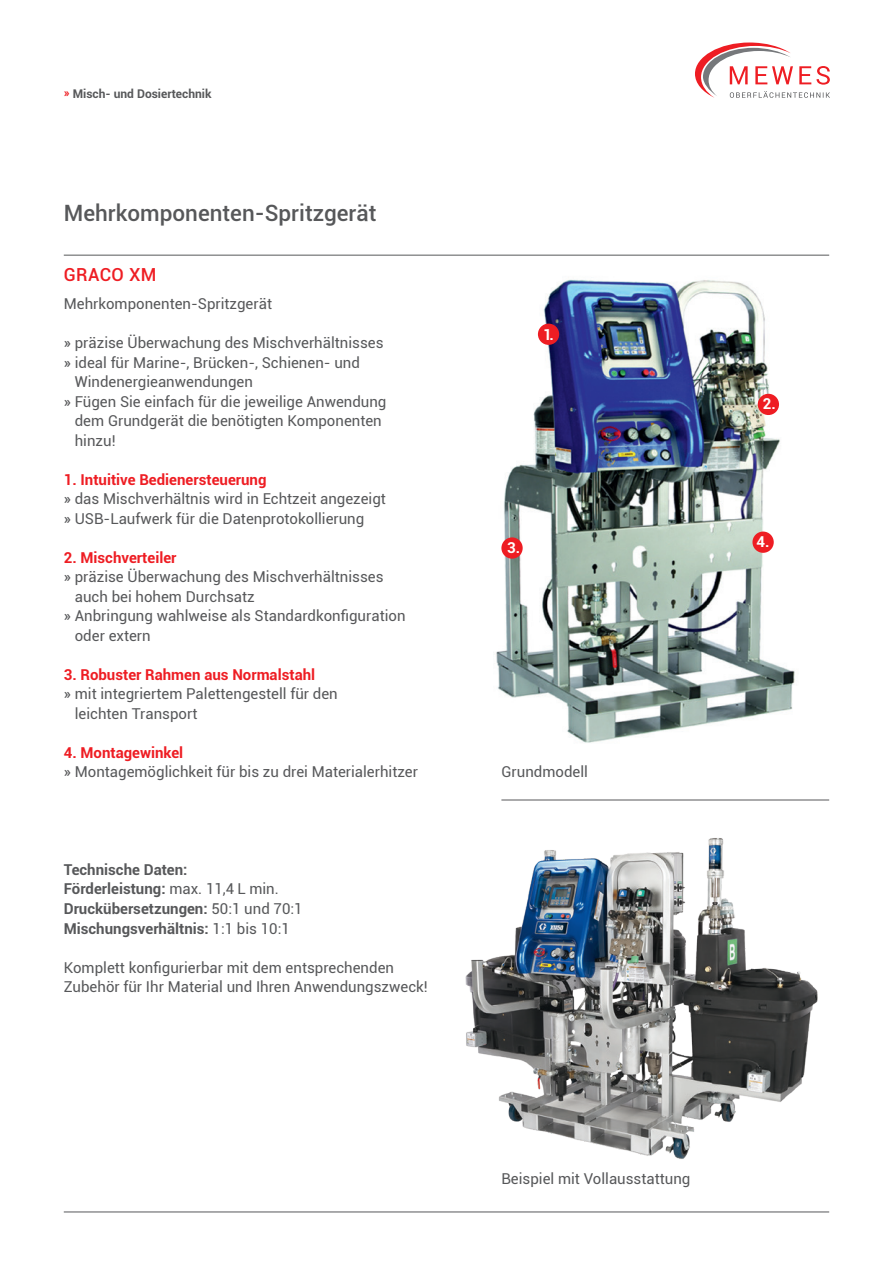
<style>
.page{position:relative;width:893px;height:1263px;background:#fff}
.page>*{position:absolute;margin:0;border:0;box-sizing:border-box;transform-origin:0 0}
.t1{font:500 22.5px "Roboto";color:#57585a}
.t2{font:500 18px "Roboto";letter-spacing:.02em;color:#ee1d23}
.t3{font:15px/19.5px "Roboto";color:#57585a}
.t4{font:700 15px/19.5px "Roboto";color:#57585a}
.t5{font:700 15px "Roboto";color:#ee1d23}
.t6{font:700 15px "Roboto";color:#fff}
.t7{font:700 12px "Roboto";color:#57585a}
.s1{color:#ee1d23}
.s2{font-weight:500}
.s3{font-weight:700;color:#ee1d23}
.s4{font-weight:400}
</style>
<div class="page">
<svg style="left:695px;top:43px;width:135px;height:55px"></svg>
<hr style="left:64px;top:255px;width:765px;height:1px;background:#57585a">
<hr style="left:64px;top:1212px;width:765px;height:1px;background:#57585a">
<img style="left:496px;top:279px;width:299px;height:464px">
<img style="left:465px;top:838px;width:353px;height:321px">
<div style="left:538px;top:324px;width:21px;height:21px;background:#ee1d23;border-radius:50%"></div>
<div style="left:758px;top:394px;width:21px;height:21px;background:#ee1d23;border-radius:50%"></div>
<div style="left:752px;top:531px;width:22px;height:22px;background:#ee1d23;border-radius:50%"></div>
<div style="left:501px;top:537px;width:22px;height:22px;background:#ee1d23;border-radius:50%"></div>
<hr style="left:501px;top:800px;width:328px;height:1px;background:#57585a">
<p class="t7" style="left:64px;top:85px;width:149px"><span class="s1">»</span> Misch- und Dosiertechnik</p>
<h1 class="t1" style="left:64px;top:197px;width:314px">Mehrkomponenten-Spritzgerät</h1>
<p class="t2" style="left:64px;top:262px;width:94px">GRACO XM</p>
<p class="t3" style="left:64px;top:294px;width:210px">Mehrkomponenten-Spritzgerät</p>
<p class="t3" style="left:64px;top:333px;width:321px"><span class="s2">»</span> präzise Überwachung des Mischverhältnisses</p>
<p class="t3" style="left:64px;top:352px;width:298px"><span class="s2">»</span> ideal für Marine-, Brücken-, Schienen- und</p>
<p class="t3" style="left:75px;top:372px;width:180px">Windenergieanwendungen</p>
<p class="t3" style="left:64px;top:391px;width:324px"><span class="s2">»</span> Fügen Sie einfach für die jeweilige Anwendung</p>
<p class="t3" style="left:75px;top:411px;width:308px">dem Grundgerät die benötigten Komponenten</p>
<p class="t3" style="left:75px;top:430px;width:42px">hinzu!</p>
<p class="t3" style="left:64px;top:469px;width:324px"><span class="s3">1. Intuitive Bedienersteuerung<br></span><span class="s2">»</span> das Mischverhältnis wird in Echtzeit angezeigt <span class="s2">»</span> USB-Laufwerk für die Datenprotokollierung</p>
<p class="t5" style="left:64px;top:547px;width:114px">2. Mischverteiler</p>
<p class="t3" style="left:64px;top:567px;width:321px"><span class="s2">»</span> präzise Überwachung des Mischverhältnisses</p>
<p class="t3" style="left:75px;top:586px;width:181px">auch bei hohem Durchsatz</p>
<p class="t3" style="left:64px;top:606px;width:343px"><span class="s2">»</span> Anbringung wahlweise als Standardkonfiguration</p>
<p class="t3" style="left:75px;top:625px;width:77px">oder extern</p>
<p class="t5" style="left:64px;top:664px;width:253px">3. Robuster Rahmen aus Normalstahl</p>
<p class="t3" style="left:64px;top:684px;width:275px"><span class="s2">»</span> mit integriertem Palettengestell für den</p>
<p class="t3" style="left:75px;top:703px;width:124px">leichten Transport</p>
<p class="t3" style="left:64px;top:742px;width:356px"><span class="s3">4. Montagewinkel<br></span><span class="s2">»</span> Montagemöglichkeit für bis zu drei Materialerhitzer</p>
<p class="t4" style="left:64px;top:859px;width:240px">Technische Daten:<br>Förderleistung: <span class="s4">max. 11,4 L min.<br></span>Druckübersetzungen: <span class="s4">50:1 und 70:1<br></span>Mischungsverhältnis: <span class="s4">1:1 bis 10:1</span></p>
<p class="t3" style="left:64px;top:957px;width:366px">Komplett konfigurierbar mit dem entsprechenden<br>Zubehör für Ihr Material und Ihren Anwendungszweck!</p>
<p class="t6" style="left:543px;top:324px;width:12px">1.</p>
<p class="t6" style="left:507px;top:537px;width:14px">3.</p>
<p class="t3" style="left:501px;top:761px;width:88px">Grundmodell</p>
<p class="t6" style="left:763px;top:393px;width:14px">2.</p>
<p class="t6" style="left:757px;top:531px;width:14px">4.</p>
<p class="t3" style="left:501px;top:1168px;width:191px">Beispiel mit Vollausstattung</p>
</div>
